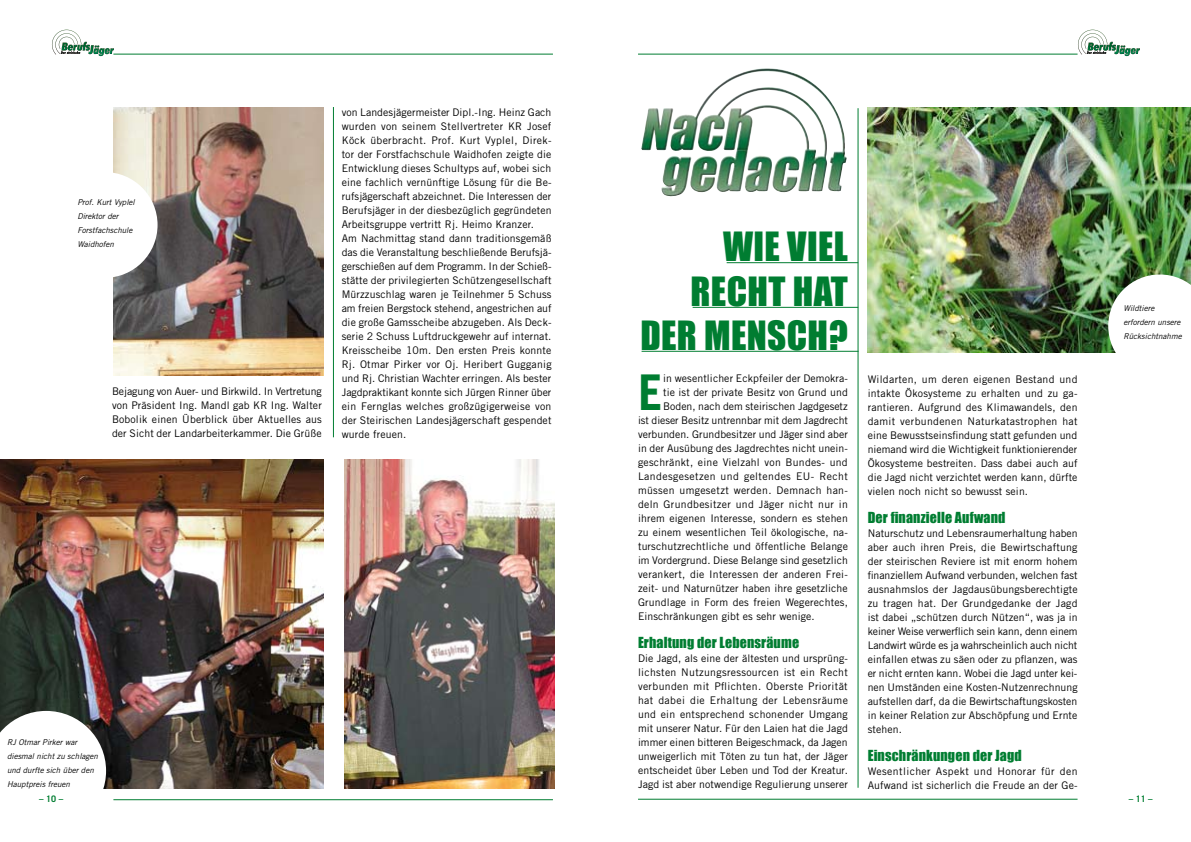
<style>
.page{position:relative;width:1191px;height:842px;background:#fff}
.page>*{position:absolute;margin:0;border:0;box-sizing:border-box;transform-origin:0 0}
.t1{font:700 49.3px "Trade Gothic";color:#007d31}
.t2{font:37px "Impact";letter-spacing:.01em;color:#007d31}
.t3{font:14px "Impact";letter-spacing:.01em;color:#007d31}
.t4{font:10.5px/14px "Trade Gothic";letter-spacing:.01em;color:#000;text-align:justify}
.t5{font:10.5px "Trade Gothic";letter-spacing:.03em;color:#000}
.t6{font:10.5px "Trade Gothic";letter-spacing:.04em;color:#000}
.t7{font:700 9px "Trade Gothic";color:#007d31}
.t8{font:italic 8px/14px "Trade Gothic";color:#000}
</style>
<div class="page">
<img style="left:52px;top:29px;width:62px;height:28px">
<hr style="left:113px;top:54px;width:440px;height:1px;background:#007d31">
<hr style="left:113px;top:799px;width:440px;height:1px;background:#007d31">
<img style="left:1077px;top:29px;width:63px;height:28px">
<hr style="left:638px;top:54px;width:439px;height:1px;background:#007d31">
<hr style="left:638px;top:799px;width:439px;height:1px;background:#007d31">
<hr style="left:857px;top:108px;width:1px;height:680px;background:#007d31">
<hr style="left:333px;top:107px;width:1px;height:330px;background:#007d31">
<img style="left:114px;top:108px;width:209px;height:268px">
<img style="left:0;top:459px;width:323px;height:329px">
<svg style="left:0;top:711px;width:106px;height:78px"></svg>
<img style="left:344px;top:459px;width:210px;height:329px">
<img style="left:670px;top:68px;width:177px;height:123px">
<hr style="left:726px;top:262px;width:132px;height:1px;background:#007d31">
<hr style="left:692px;top:307px;width:166px;height:1px;background:#007d31">
<hr style="left:641px;top:351px;width:217px;height:1px;background:#007d31">
<img style="left:867px;top:108px;width:324px;height:244px">
<svg style="left:1108px;top:274px;width:83px;height:79px"></svg>
<div style="left:52px;top:172px;width:105px;height:106px;background:#fff;border-radius:50%"></div>
<p class="t8" style="left:77px;top:195px;width:59px">Prof. Kurt Vyplel<br>Direktor der<br>Forstfachschule<br>Waidhofen</p>
<p class="t4" style="left:112px;top:384px;width:211px">Bejagung von Auer- und Birkwild. In Vertretung von Präsident Ing. Mandl gab KR Ing. Walter Bobolik einen Überblick über Aktuelles aus der Sicht der Landarbeiterkammer. Die Grüße</p>
<p class="t4" style="left:342px;top:105px;width:211px;text-align:left">von Landesjägermeister Dipl.-Ing. Heinz Gach wurden von seinem Stellvertreter KR Josef Köck überbracht. Prof. Kurt Vyplel, Direk&shy;tor der Forstfachschule Waidhofen zeigte die Entwicklung dieses Schultyps auf, wobei sich eine fachlich vernünftige Lösung für die Be&shy;rufsjägerschaft abzeichnet. Die Interessen der Berufsjäger in der diesbezüglich gegründeten Arbeitsgruppe vertritt Rj. Heimo Kranzer.<br>Am Nachmittag stand dann traditionsgemäß das die Veranstaltung beschließende Berufsjä&shy;gerschießen auf dem Programm. In der Schieß&shy;stätte der privilegierten Schützengesellschaft Mürzzuschlag waren je Teilnehmer 5 Schuss am freien Bergstock stehend, angestrichen auf die große Gamsscheibe abzugeben. Als Deck&shy;serie 2 Schuss Luftdruckgewehr auf internat.<br>Kreisscheibe 10m. Den ersten Preis konnte Rj. Otmar Pirker vor Oj. Heribert Gugganig und Rj. Christian Wachter erringen. Als bester Jagdpraktikant konnte sich Jürgen Rinner über ein Fernglas welches großzügigerweise von der Steirischen Landesjägerschaft gespendet wurde freuen.</p>
<p class="t8" style="left:7px;top:735px;width:92px">RJ Otmar Pirker war diesmal nicht zu schlagen und durfte sich über den<br>Hauptpreis freuen</p>
<p class="t7" style="left:39px;top:793px;width:26px">– 10 –</p>
<h2 class="t2" style="left:723px;top:224px;width:98px">Wie viel</h2>
<h2 class="t2" style="left:690px;top:268px;width:159px">Recht hat</h2>
<h2 class="t2" style="left:640px;top:313px;width:209px">der Mensch?</h2>
<h1 class="t1" style="left:638px;top:362px;width:26px">E</h1>
<p class="t4" style="left:663px;top:371px;width:186px">in wesentlicher Eckpfeiler der Demokra-</p>
<p class="t4" style="left:663px;top:385px;width:186px">tie ist der private Besitz von Grund und</p>
<p class="t4" style="left:663px;top:399px;width:186px">Boden, nach dem steirischen Jagdgesetz</p>
<p class="t4" style="left:638px;top:413px;width:211px">ist dieser Besitz untrennbar mit dem Jagdrecht</p>
<p class="t4" style="left:638px;top:427px;width:211px">verbunden. Grundbesitzer und Jäger sind aber</p>
<p class="t4" style="left:638px;top:441px;width:211px">in der Ausübung des Jagdrechtes nicht unein-</p>
<p class="t4" style="left:638px;top:455px;width:211px">geschränkt, eine Vielzahl von Bundes- und</p>
<p class="t6" style="left:638px;top:470px;width:211px">Landesgesetzen und geltendes EU- Recht</p>
<p class="t5" style="left:638px;top:484px;width:211px">müssen umgesetzt werden. Demnach han-</p>
<p class="t5" style="left:638px;top:498px;width:211px">deln Grundbesitzer und Jäger nicht nur in</p>
<p class="t4" style="left:638px;top:511px;width:211px">ihrem eigenen Interesse, sondern es stehen</p>
<p class="t4" style="left:638px;top:525px;width:211px">zu einem wesentlichen Teil ökologische, na-</p>
<p class="t4" style="left:638px;top:539px;width:211px">turschutzrechtliche und öffentliche Belange</p>
<p class="t4" style="left:638px;top:553px;width:211px">im Vordergrund. Diese Belange sind gesetzlich</p>
<p class="t4" style="left:638px;top:567px;width:211px">verankert, die Interessen der anderen Frei-</p>
<p class="t4" style="left:638px;top:581px;width:211px">zeit- und Naturnützer haben ihre gesetzliche</p>
<p class="t4" style="left:638px;top:595px;width:211px">Grundlage in Form des freien Wegerechtes,</p>
<p class="t4" style="left:638px;top:609px;width:178px">Einschränkungen gibt es sehr wenige.</p>
<h3 class="t3" style="left:638px;top:634px;width:163px">Erhaltung der Lebensräume</h3>
<p class="t4" style="left:638px;top:651px;width:211px">Die Jagd, als eine der ältesten und ursprüng&shy;lichsten Nutzungsressourcen ist ein Recht verbunden mit Pflichten. Oberste Priorität hat dabei die Erhaltung der Lebensräume und ein entsprechend schonender Umgang mit unserer Natur. Für den Laien hat die Jagd immer einen bitteren Beigeschmack, da Jagen unweigerlich mit Töten zu tun hat, der Jäger entscheidet über Leben und Tod der Kreatur.<br>Jagd ist aber notwendige Regulierung unserer</p>
<p class="t4" style="left:867px;top:372px;width:211px">Wildarten, um deren eigenen Bestand und intakte Ökosysteme zu erhalten und zu ga&shy;rantieren. Aufgrund des Klimawandels, den damit verbundenen Naturkatastrophen hat eine Bewusstseinsfindung statt gefunden und niemand wird die Wichtigkeit funktionierender Ökosysteme bestreiten. Dass dabei auch auf die Jagd nicht verzichtet werden kann, dürfte vielen noch nicht so bewusst sein.</p>
<h3 class="t3" style="left:867px;top:509px;width:139px">Der finanzielle Aufwand</h3>
<p class="t4" style="left:867px;top:526px;width:211px">Naturschutz und Lebensraumerhaltung haben aber auch ihren Preis, die Bewirtschaftung der steirischen Reviere ist mit enorm hohem finanziellem Aufwand verbunden, welchen fast ausnahmslos der Jagdausübungsberechtigte zu tragen hat. Der Grundgedanke der Jagd ist dabei „schützen durch Nützen“, was ja in keiner Weise verwerflich sein kann, denn einem Landwirt würde es ja wahrscheinlich auch nicht einfallen etwas zu säen oder zu pflanzen, was er nicht ernten kann. Wobei die Jagd unter kei&shy;nen Umständen eine Kosten-Nutzenrechnung aufstellen darf, da die Bewirtschaftungskosten in keiner Relation zur Abschöpfung und Ernte stehen.</p>
<h3 class="t3" style="left:867px;top:747px;width:156px">Einschränkungen der Jagd</h3>
<p class="t4" style="left:867px;top:764px;width:211px">Wesentlicher Aspekt und Honorar für den<br>Aufwand ist sicherlich die Freude an der Ge-</p>
<p class="t8" style="left:1123px;top:301px;width:60px">Wildtiere erfordern unsere<br>Rücksichtnahme</p>
<p class="t7" style="left:1128px;top:793px;width:26px">– 11 –</p>
</div>
